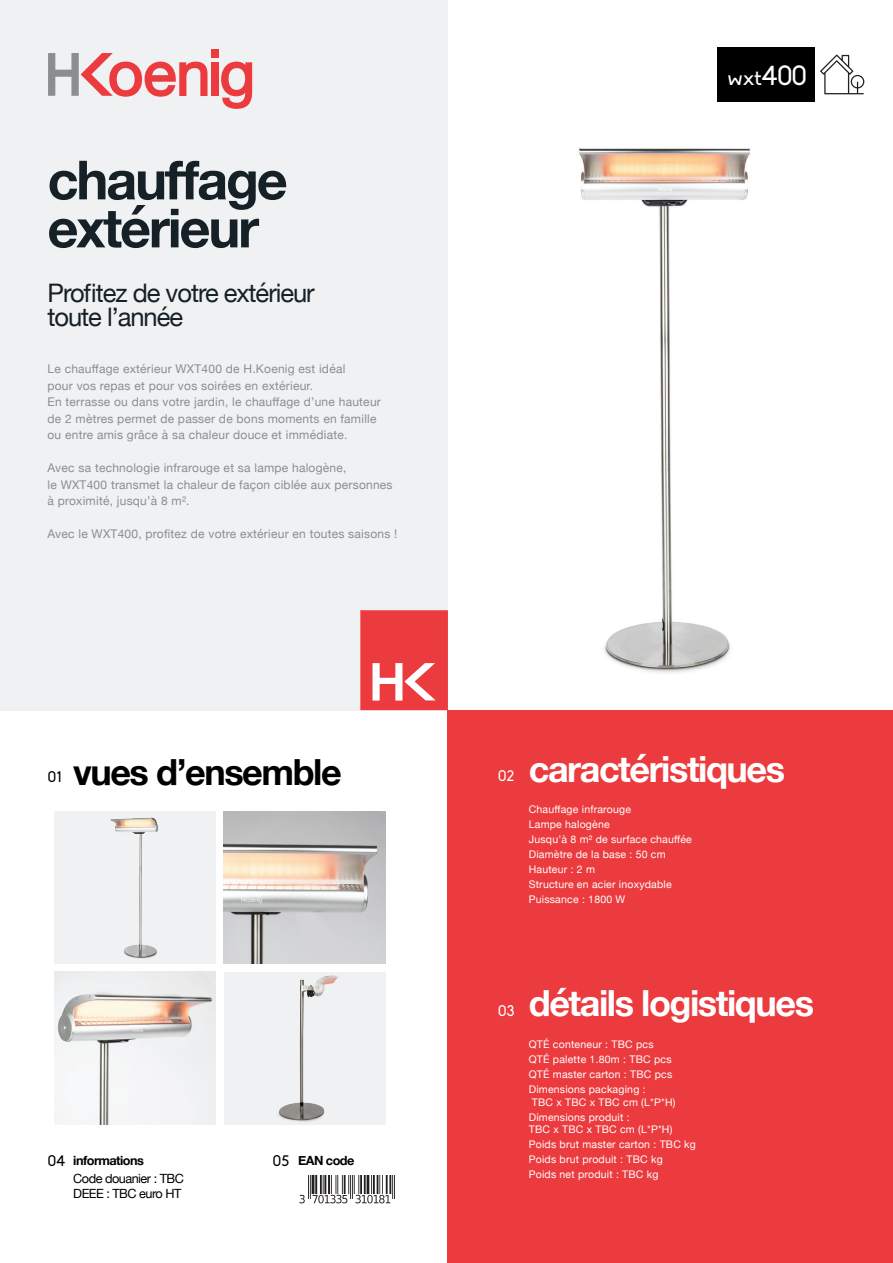
<style>
.page{position:relative;width:893px;height:1263px;background:#fff}
.page>*{position:absolute;margin:0;border:0;box-sizing:border-box;transform-origin:0 0}
.t1{font:700 54px/48px "Helvetica Neue";letter-spacing:-.04em;color:#162027}
.t2{font:700 36px "Helvetica Neue";letter-spacing:-.04em;color:#fff}
.t3{font:700 36px "Helvetica Neue";letter-spacing:-.04em;color:#000}
.t4{font:27px "Biko";letter-spacing:-.035em;color:#fff}
.t5{font:25.5px "Helvetica Neue";letter-spacing:-.04em;color:#162027}
.t6{font:21px "Biko";color:#fff}
.t7{font:15px "Biko";color:#000}
.t8{font:15px "Biko";color:#fff}
.t9{font:12.75px/18px "Helvetica Neue";letter-spacing:-.04em;color:#000}
.t10{font:700 12.75px "Helvetica Neue";letter-spacing:-.04em;color:#000}
.t11{font:12px "Helvetica Neue";letter-spacing:.02em;color:#8b8d8f}
.t12{font:10.5px "Helvetica Neue";letter-spacing:.02em;color:#fff}
.s1{font-weight:700}
</style>
<div class="page">
<div style="left:0;top:0;width:448px;height:710px;background:#f0f1f2"></div>
<div style="left:448px;top:710px;width:445px;height:553px;background:#ec3b3e"></div>
<svg style="left:360px;top:610px;width:88px;height:100px;background:#ee5355"></svg>
<div style="left:211px;top:49px;width:7px;height:8px;background:#ec3b3e"></div>
<div style="left:211px;top:62px;width:7px;height:34px;background:#ec3b3e"></div>
<svg style="left:48px;top:53px;width:159px;height:44px"></svg>
<svg style="left:221px;top:62px;width:31px;height:47px"></svg>
<img style="left:299px;top:1175px;width:96px;height:28px">
<div style="left:718px;top:48px;width:97px;height:54px;background:#000"></div>
<svg style="left:820px;top:55px;width:44px;height:39px"></svg>
<div style="left:54px;top:811px;width:162px;height:152px;background:#f0f1f2"></div>
<img style="left:110px;top:817px;width:48px;height:141px">
<div style="left:224px;top:972px;width:162px;height:152px;background:#f0f1f2"></div>
<img style="left:278px;top:975px;width:60px;height:147px">
<img style="left:579px;top:148px;width:171px;height:525px">
<img style="left:54px;top:972px;width:162px;height:152px">
<img style="left:224px;top:811px;width:162px;height:152px">
<p class="t1" style="left:48px;top:158px;width:242px">chauffage extérieur</p>
<p class="t5" style="left:48px;top:274px;width:269px">Profitez de votre extérieur</p>
<p class="t5" style="left:48px;top:298px;width:137px">toute l’année</p>
<p class="t11" style="left:48px;top:360px;width:299px">Le chauffage extérieur WXT400 de H.Koenig est idéal</p>
<p class="t11" style="left:48px;top:377px;width:267px">pour vos repas et pour vos soirées en extérieur.</p>
<p class="t11" style="left:48px;top:393px;width:335px">En terrasse ou dans votre jardin, le chauffage d’une hauteur</p>
<p class="t11" style="left:48px;top:410px;width:331px">de 2 mètres permet de passer de bons moments en famille</p>
<p class="t11" style="left:48px;top:426px;width:301px">ou entre amis grâce à sa chaleur douce et immédiate.</p>
<p class="t11" style="left:48px;top:459px;width:300px">Avec sa technologie infrarouge et sa lampe halogène,</p>
<p class="t11" style="left:48px;top:476px;width:347px">le WXT400 transmet la chaleur de façon ciblée aux personnes</p>
<p class="t11" style="left:48px;top:492px;width:144px">à proximité, jusqu’à 8 m².</p>
<p class="t11" style="left:48px;top:525px;width:351px">Avec le WXT400, profitez de votre extérieur en toutes saisons !</p>
<p class="t4" style="left:775px;top:60px;width:44px">360</p>
<p class="t4" style="left:762px;top:60px;width:47px">400</p>
<p class="t6" style="left:730px;top:66px;width:47px">gfwx</p>
<p class="t6" style="left:728px;top:66px;width:36px">wxt</p>
<p class="t3" style="left:73px;top:743px;width:270px">vues d’ensemble</p>
<p class="t7" style="left:48px;top:769px;width:16px">01</p>
<p class="t8" style="left:498px;top:768px;width:18px">02</p>
<p class="t2" style="left:529px;top:741px;width:258px">caractéristiques</p>
<p class="t12" style="left:529px;top:802px;width:104px">Chauffage infrarouge</p>
<p class="t12" style="left:529px;top:817px;width:82px">Lampe halogène</p>
<p class="t12" style="left:529px;top:832px;width:165px">Jusqu’à 8 m² de surface chauffée</p>
<p class="t12" style="left:529px;top:847px;width:138px">Diamètre de la base : 50 cm</p>
<p class="t12" style="left:529px;top:862px;width:68px">Hauteur : 2 m</p>
<p class="t12" style="left:529px;top:877px;width:144px">Structure en acier inoxydable</p>
<p class="t12" style="left:529px;top:892px;width:98px">Puissance : 1800 W</p>
<p class="t7" style="left:48px;top:1153px;width:19px">04</p>
<p class="t7" style="left:272px;top:1153px;width:18px">05</p>
<p class="t9" style="left:73px;top:1152px;width:112px"><span class="s1">informations<br></span>Code douanier : TBC</p>
<p class="t9" style="left:73px;top:1185px;width:110px">DEEE : TBC euro HT</p>
<p class="t10" style="left:298px;top:1150px;width:58px">EAN code</p>
<p class="t8" style="left:498px;top:1002px;width:18px">03</p>
<p class="t2" style="left:529px;top:975px;width:287px">détails logistiques</p>
<p class="t12" style="left:529px;top:1037px;width:126px">QTÉ conteneur : TBC pcs</p>
<p class="t12" style="left:529px;top:1052px;width:144px">QTÉ palette 1.80m : TBC pcs</p>
<p class="t12" style="left:529px;top:1067px;width:145px">QTÉ master carton : TBC pcs</p>
<p class="t12" style="left:529px;top:1082px;width:118px">Dimensions packaging :</p>
<p class="t12" style="left:532px;top:1094px;width:145px">TBC x TBC x TBC cm (L*P*H)</p>
<p class="t12" style="left:529px;top:1109px;width:102px">Dimensions produit :</p>
<p class="t12" style="left:529px;top:1122px;width:145px">TBC x TBC x TBC cm (L*P*H)</p>
<p class="t12" style="left:529px;top:1137px;width:169px">Poids brut master carton : TBC kg</p>
<p class="t12" style="left:529px;top:1152px;width:136px">Poids brut produit : TBC kg</p>
<p class="t12" style="left:529px;top:1167px;width:131px">Poids net produit : TBC kg</p>
</div>
